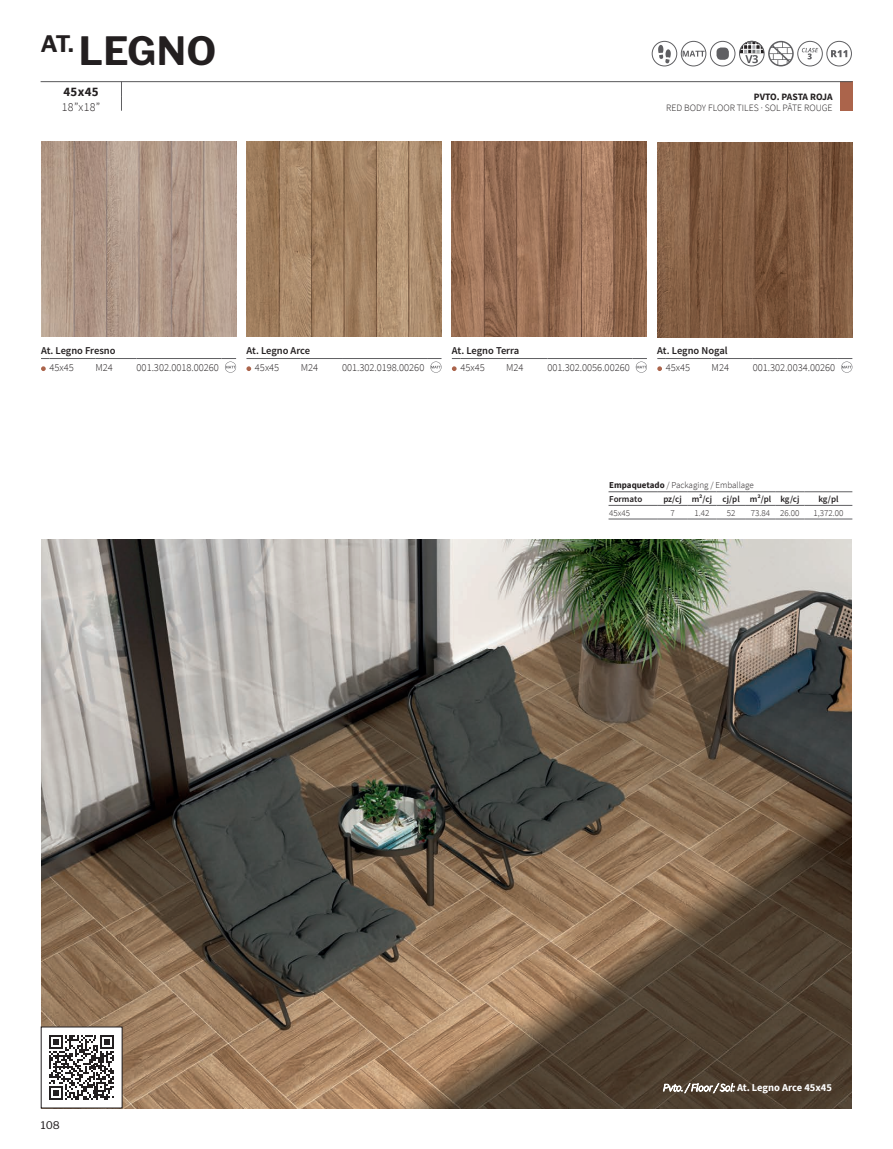
<style>
.page{position:relative;width:893px;height:1149px;background:#fff}
.page>*{position:absolute;margin:0;border:0;box-sizing:border-box;transform-origin:0 0}
.NOMBRE_SERIE{font:700 38.7px "Libre Franklin";letter-spacing:.01em;color:#231f20}
.FORMATOS{font:700 12.9px "Source Sans Pro";letter-spacing:.025em;color:#231f20}
.FORMATOS-2{font:300 12px "Source Sans Pro";color:#231f20}
.Tablas{font:300 10.5px "Source Sans Pro";color:#231f20}
.Tablas-2{font:600 10.5px "Source Sans Pro";letter-spacing:-.01em;color:#231f20}
.PIE_IMG{font:700 10.5px "Source Sans Pro";color:#fff}
.t1{font:10.5px "Libre Franklin";color:#231f20}
.SECCION{font:300 9.6px "Source Sans Pro";color:#231f20}
.SECCION-2{font:700 9.6px "Source Sans Pro";letter-spacing:-.01em;color:#231f20}
.TABLA_PACK{font:300 9px "Source Sans Pro";color:#231f20}
.TABLA_PACK-2{font:600 9px "Source Sans Pro";color:#231f20}
.Tablas-3{font:300 9px "Source Sans Pro";color:#231f20}
.s1{font-weight:700}
.s2{font-weight:300;font-style:italic}
</style>
<div class="page">
<div style="left:840px;top:81px;width:12px;height:30px;background:#ab644b"></div>
<hr style="left:41px;top:81px;width:811px;height:1px;background:#57585a">
<img style="left:41px;top:539px;width:811px;height:568px">
<div style="left:41px;top:1026px;width:81px;height:81px;background:#fff"></div>
<svg style="left:49px;top:1035px;width:65px;height:64px"></svg>
<svg style="left:652px;top:41px;width:200px;height:25px"></svg>
<svg style="left:121px;top:81px;width:1px;height:30px"></svg>
<img style="left:41px;top:141px;width:195px;height:195px">
<hr style="left:50px;top:358px;width:45px;height:1px;background:#5f5f62">
<hr style="left:95px;top:358px;width:42px;height:1px;background:#5f5f62">
<hr style="left:137px;top:358px;width:85px;height:1px;background:#5f5f62">
<svg style="left:41px;top:366px;width:5px;height:5px"></svg>
<svg style="left:222px;top:358px;width:14px;height:14px"></svg>
<img style="left:246px;top:141px;width:195px;height:195px">
<hr style="left:255px;top:358px;width:46px;height:1px;background:#5f5f62">
<hr style="left:301px;top:358px;width:41px;height:1px;background:#5f5f62">
<hr style="left:342px;top:358px;width:85px;height:1px;background:#5f5f62">
<svg style="left:246px;top:366px;width:5px;height:5px"></svg>
<svg style="left:427px;top:358px;width:14px;height:14px"></svg>
<img style="left:657px;top:142px;width:195px;height:195px">
<hr style="left:666px;top:358px;width:46px;height:1px;background:#5f5f62">
<hr style="left:712px;top:358px;width:41px;height:1px;background:#5f5f62">
<hr style="left:753px;top:358px;width:85px;height:1px;background:#5f5f62">
<svg style="left:657px;top:366px;width:5px;height:5px"></svg>
<svg style="left:838px;top:358px;width:14px;height:14px"></svg>
<img style="left:452px;top:141px;width:195px;height:195px">
<hr style="left:460px;top:358px;width:46px;height:1px;background:#5f5f62">
<hr style="left:506px;top:358px;width:41px;height:1px;background:#5f5f62">
<hr style="left:547px;top:358px;width:85px;height:1px;background:#5f5f62">
<svg style="left:452px;top:366px;width:5px;height:5px"></svg>
<svg style="left:632px;top:358px;width:15px;height:14px"></svg>
<hr style="left:608px;top:491px;width:50px;height:1px;background:#5f5f62">
<svg style="left:658px;top:491px;width:58px;height:1px"></svg>
<hr style="left:716px;top:491px;width:30px;height:1px;background:#5f5f62">
<svg style="left:746px;top:491px;width:58px;height:1px"></svg>
<hr style="left:804px;top:491px;width:48px;height:1px;background:#5f5f62">
<hr style="left:608px;top:505px;width:50px;height:1px;background:#5f5f62">
<svg style="left:658px;top:505px;width:58px;height:1px"></svg>
<hr style="left:716px;top:505px;width:30px;height:1px;background:#5f5f62">
<svg style="left:746px;top:505px;width:58px;height:1px"></svg>
<hr style="left:804px;top:505px;width:48px;height:1px;background:#5f5f62">
<hr style="left:608px;top:518px;width:50px;height:1px;background:#5f5f62">
<svg style="left:658px;top:518px;width:58px;height:1px"></svg>
<hr style="left:716px;top:518px;width:30px;height:1px;background:#5f5f62">
<svg style="left:746px;top:518px;width:58px;height:1px"></svg>
<hr style="left:804px;top:518px;width:48px;height:1px;background:#5f5f62">
<p class="NOMBRE_SERIE" style="left:41px;top:28px;width:177px"><sup>AT.</sup> LEGNO</p>
<p class="FORMATOS" style="left:64px;top:83px;width:37px">45x45</p>
<p class="FORMATOS-2" style="left:62px;top:99px;width:40px">18”x18”</p>
<p class="SECCION-2" style="left:754px;top:91px;width:80px">PVTO. PASTA ROJA</p>
<p class="SECCION" style="left:666px;top:102px;width:168px">RED BODY FLOOR TILES · SOL PÂTE ROUGE</p>
<p class="Tablas-2" style="left:41px;top:343px;width:76px">At. Legno Fresno</p>
<p class="Tablas" style="left:50px;top:361px;width:26px">45x45</p>
<p class="Tablas" style="left:95px;top:361px;width:19px">M24</p>
<p class="Tablas" style="left:137px;top:361px;width:84px">001.302.0018.00260</p>
<p class="Tablas-2" style="left:246px;top:343px;width:65px">At. Legno Arce</p>
<p class="Tablas" style="left:255px;top:361px;width:26px">45x45</p>
<p class="Tablas" style="left:301px;top:361px;width:19px">M24</p>
<p class="Tablas" style="left:342px;top:361px;width:84px">001.302.0198.00260</p>
<p class="Tablas-2" style="left:452px;top:343px;width:69px">At. Legno Terra</p>
<p class="Tablas" style="left:460px;top:361px;width:26px">45x45</p>
<p class="Tablas" style="left:506px;top:361px;width:19px">M24</p>
<p class="Tablas" style="left:547px;top:361px;width:84px">001.302.0056.00260</p>
<p class="Tablas-2" style="left:657px;top:343px;width:72px">At. Legno Nogal</p>
<p class="Tablas" style="left:666px;top:361px;width:26px">45x45</p>
<p class="Tablas" style="left:712px;top:361px;width:19px">M24</p>
<p class="Tablas" style="left:753px;top:361px;width:84px">001.302.0034.00260</p>
<p class="TABLA_PACK" style="left:609px;top:479px;width:146px"><span class="s1">Empaquetado</span> / Packaging / Emballage</p>
<p class="TABLA_PACK-2" style="left:609px;top:493px;width:35px">Formato</p>
<p class="TABLA_PACK-2" style="left:663px;top:493px;width:20px">pz/cj</p>
<p class="TABLA_PACK-2" style="left:692px;top:493px;width:22px">m²/cj</p>
<p class="TABLA_PACK-2" style="left:723px;top:493px;width:19px">cj/pl</p>
<p class="TABLA_PACK-2" style="left:750px;top:493px;width:23px">m²/pl</p>
<p class="TABLA_PACK-2" style="left:780px;top:493px;width:21px">kg/cj</p>
<p class="TABLA_PACK-2" style="left:818px;top:493px;width:22px">kg/pl</p>
<p class="Tablas-3" style="left:609px;top:507px;width:22px">45x45</p>
<p class="TABLA_PACK" style="left:670px;top:507px;width:6px">7</p>
<p class="TABLA_PACK" style="left:694px;top:507px;width:16px">1.42</p>
<p class="TABLA_PACK" style="left:727px;top:507px;width:10px">52</p>
<p class="TABLA_PACK" style="left:751px;top:507px;width:21px">73.84</p>
<p class="TABLA_PACK" style="left:780px;top:507px;width:21px">26.00</p>
<p class="TABLA_PACK" style="left:813px;top:507px;width:31px">1,372.00</p>
<p class="t1" style="left:41px;top:1118px;width:21px">108</p>
<p class="PIE_IMG" style="left:663px;top:1080px;width:170px"><span class="s2">Pvto. / Floor / Sol:</span> At. Legno Arce 45x45</p>
</div>
